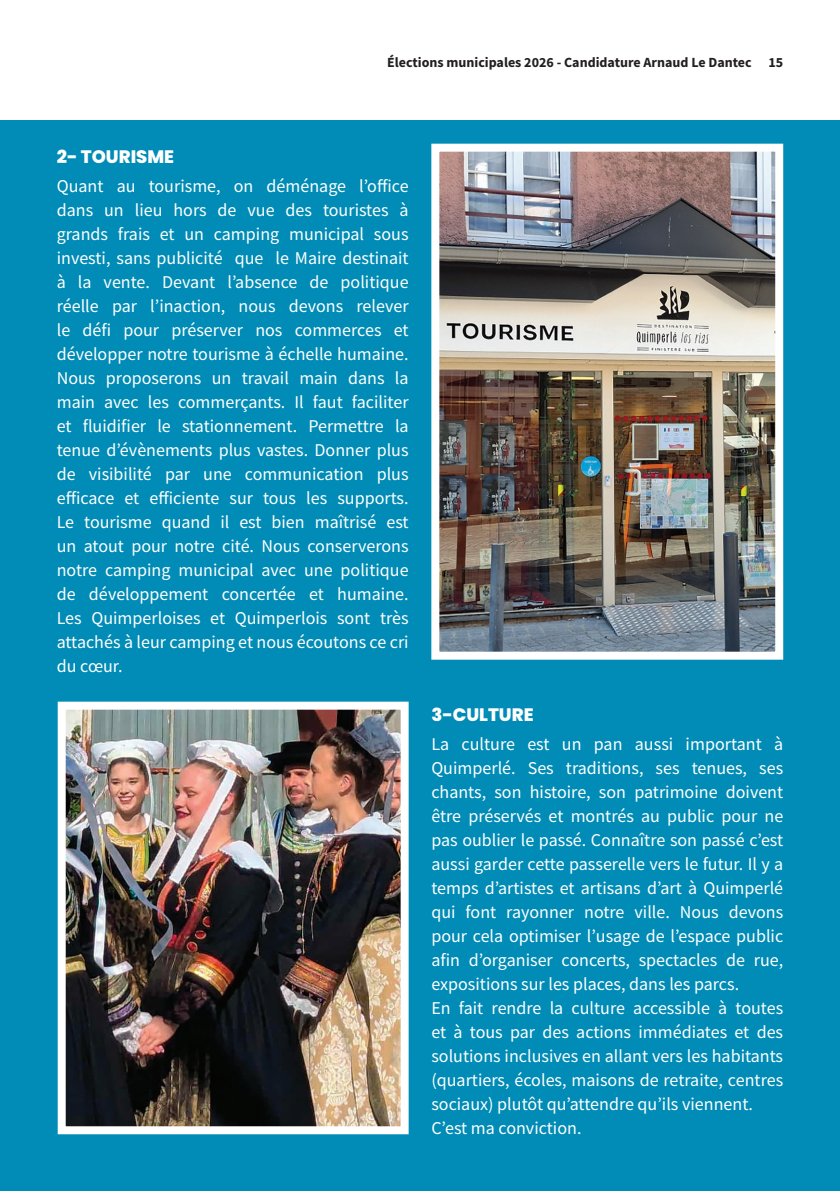
<style>
.page{position:relative;width:840px;height:1191px;background:#fff}
.page>*{position:absolute;margin:0;border:0;box-sizing:border-box;transform-origin:0 0}
.Body_Text{font:18px/24px "Source Sans Pro";color:#fff;text-align:justify}
.Heading_2{font:800 18px "Poppins";color:#fff}
.t1{font:700 14px "Source Sans Pro";color:#231f20}
</style>
<div class="page">
<div style="left:0;top:121px;width:839px;height:1070px;background:#008cb6"></div>
<img style="left:440px;top:153px;width:333px;height:497px">
<div style="left:431px;top:144px;width:351px;height:515px;border:8px solid #fff"></div>
<img style="left:67px;top:710px;width:332px;height:415px">
<div style="left:58px;top:701px;width:350px;height:433px;border:8px solid #fff"></div>
<p class="Heading_2" style="left:57px;top:146px;width:119px">2- TOURISME</p>
<p class="t1" style="left:387px;top:53px;width:366px">Élections municipales 2026 - Candidature Arnaud Le Dantec</p>
<p class="t1" style="left:768px;top:53px;width:16px">15</p>
<p class="Body_Text" style="left:57px;top:174px;width:353px">Quant au tourisme, on déménage l’office dans un lieu hors de vue des touristes à grands frais et un camping municipal sous investi, sans publicité que le Maire destinait à la vente. Devant l’absence de politique réelle par l’inaction, nous devons relever le défi pour préserver nos commerces et développer notre tourisme à échelle humaine.<br>Nous proposerons un travail main dans la main avec les commerçants. Il faut faciliter et fluidifier le stationnement. Permettre la tenue d’évènements plus vastes. Donner plus de visibilité par une communication plus efficace et efficiente sur tous les supports.<br>Le tourisme quand il est bien maîtrisé est un atout pour notre cité. Nous conserverons notre camping municipal avec une politique de développement concertée et humaine.<br>Les Quimperloises et Quimperlois sont très attachés à leur camping et nous écoutons ce cri du cœur.</p>
<p class="Heading_2" style="left:431px;top:704px;width:104px">3-CULTURE</p>
<p class="Body_Text" style="left:431px;top:732px;width:353px">La culture est un pan aussi important à Quimperlé. Ses traditions, ses tenues, ses chants, son histoire, son patrimoine doivent être préservés et montrés au public pour ne pas oublier le passé. Connaître son passé c’est aussi garder cette passerelle vers le futur. Il y a temps d’artistes et artisans d’art à Quimperlé qui font rayonner notre ville. Nous devons pour cela optimiser l’usage de l’espace public afin d’organiser concerts, spectacles de rue, expositions sur les places, dans les parcs.</p>
<p class="Body_Text" style="left:431px;top:996px;width:353px">En fait rendre la culture accessible à toutes et à tous par des actions immédiates et des solutions inclusives en allant vers les habitants (quartiers, écoles, maisons de retraite, centres sociaux) plutôt qu’attendre qu’ils viennent.</p>
<p class="Body_Text" style="left:431px;top:1116px;width:151px">C’est ma conviction.</p>
</div>
